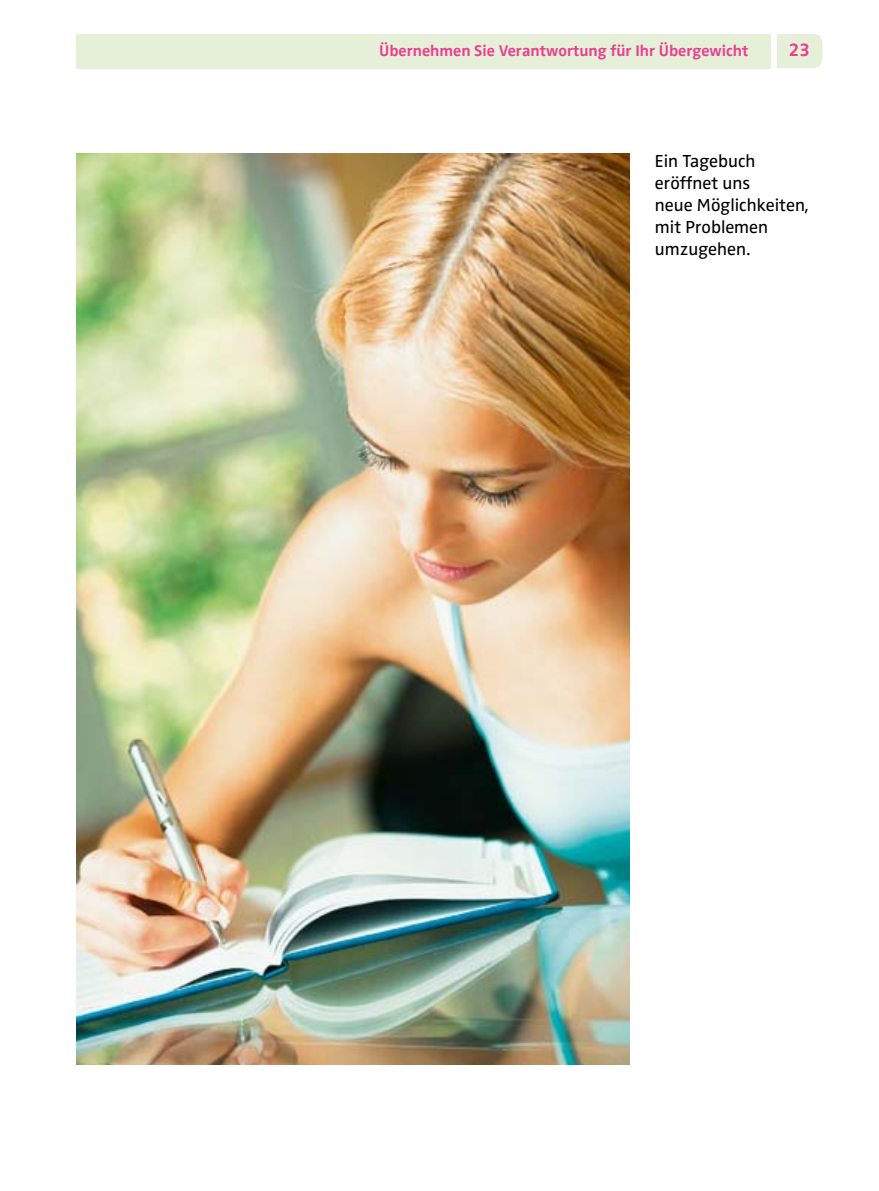
<style>
.page{position:relative;width:879px;height:1191px;background:#fff}
.page>*{position:absolute;margin:0;border:0;box-sizing:border-box;transform-origin:0 0}
.t1{font:700 18.4px "Zwo Pro";color:#e94090}
.t2{font:18px/22px "Zwo Pro";color:#000}
.t3{font:700 16px "Zwo Pro";color:#e94090}
</style>
<div class="page">
<div style="left:77px;top:34px;width:694px;height:34px;background:#e6f0d9"></div>
<div style="left:777px;top:34px;width:45px;height:34px;background:#e6f0d9"></div>
<img style="left:77px;top:153px;width:552px;height:911px">
<p class="t3" style="left:379px;top:41px;width:371px">Übernehmen Sie Verantwortung für Ihr Übergewicht</p>
<p class="t1" style="left:789px;top:39px;width:23px">23</p>
<p class="t2" style="left:655px;top:150px;width:155px">Ein Tagebuch eröffnet uns<br>neue Möglichkeiten, mit Problemen umzugehen.</p>
</div>
